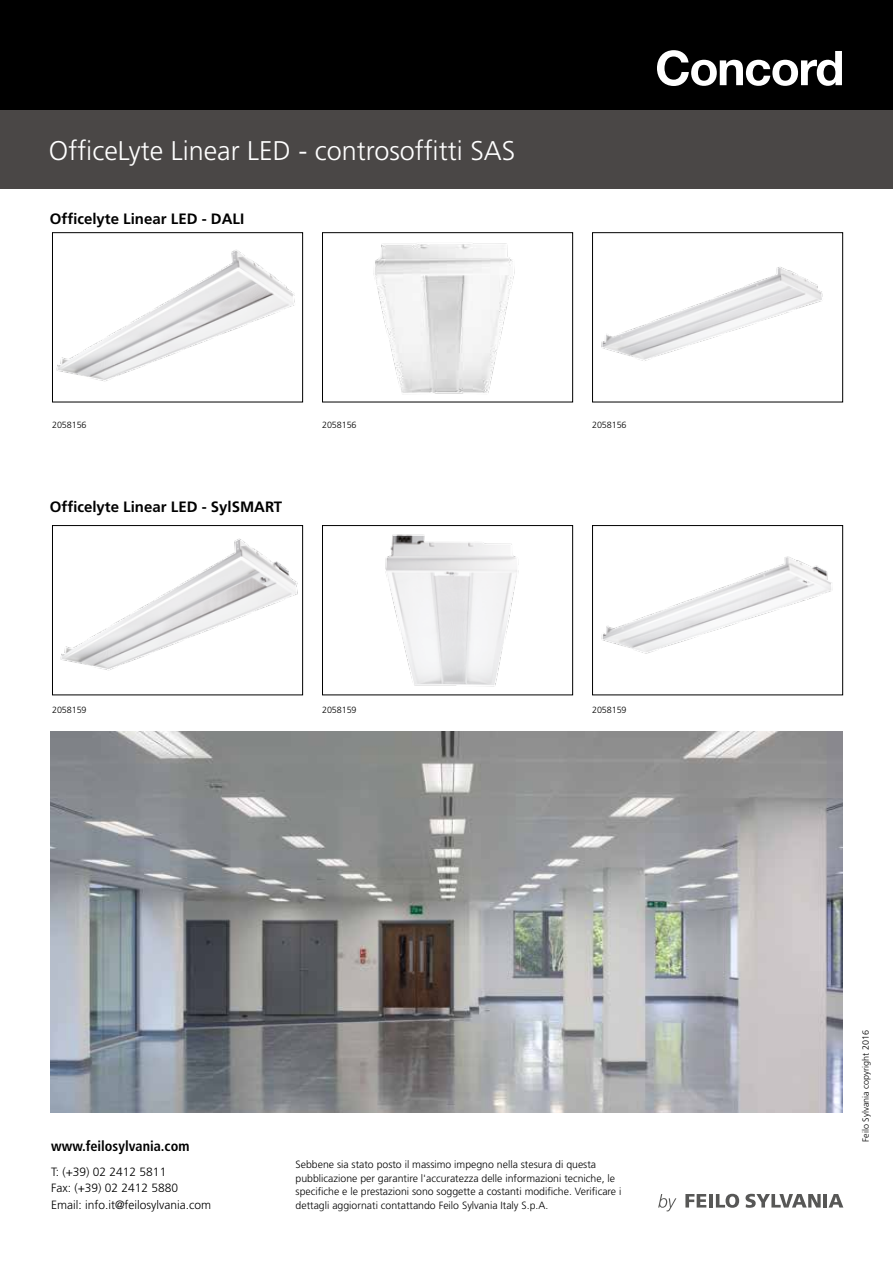
<style>
.page{position:relative;width:893px;height:1263px;background:#fff}
.page>*{position:absolute;margin:0;border:0;box-sizing:border-box;transform-origin:0 0}
.t1{font:300 27px "Frutiger";color:#fff}
.t2{font:700 15px "Frutiger";color:#000}
.t3{font:700 condensed 14.25px "Frutiger";color:#000}
.t4{font:300 12px/16.5px "Frutiger";color:#000}
.t5{font:300 10.5px/13.5px "Frutiger";color:#000}
.t6{font:300 9px "Frutiger";letter-spacing:-.01em;color:#000}
</style>
<div class="page">
<div style="left:0;top:0;width:893px;height:111px;background:#000"></div>
<div style="left:0;top:111px;width:893px;height:78px;background:#4a4746"></div>
<svg style="left:657px;top:50px;width:185px;height:36px"></svg>
<img style="left:60px;top:538px;width:238px;height:133px">
<div style="left:52px;top:525px;width:251px;height:170px;border:1px solid #000"></div>
<img style="left:385px;top:534px;width:134px;height:153px">
<div style="left:322px;top:525px;width:251px;height:170px;border:1px solid #000"></div>
<img style="left:373px;top:243px;width:142px;height:151px">
<div style="left:322px;top:232px;width:251px;height:170px;border:1px solid #000"></div>
<img style="left:601px;top:556px;width:232px;height:98px">
<div style="left:592px;top:525px;width:251px;height:170px;border:1px solid #000"></div>
<img style="left:56px;top:250px;width:239px;height:132px">
<div style="left:52px;top:232px;width:251px;height:170px;border:1px solid #000"></div>
<img style="left:601px;top:267px;width:222px;height:94px">
<div style="left:592px;top:232px;width:251px;height:170px;border:1px solid #000"></div>
<img style="left:51px;top:731px;width:791px;height:382px">
<svg style="left:745px;top:1194px;width:76px;height:14px"></svg>
<hr style="left:823px;top:1194px;width:4px;height:13px;background:#575756">
<svg style="left:829px;top:1194px;width:14px;height:13px"></svg>
<svg style="left:685px;top:1194px;width:21px;height:13px"></svg>
<hr style="left:709px;top:1194px;width:4px;height:13px;background:#575756">
<svg style="left:716px;top:1194px;width:23px;height:14px"></svg>
<svg style="left:658px;top:1194px;width:18px;height:17px"></svg>
<h1 class="t1" style="left:49px;top:135px;width:468px">OfficeLyte Linear LED - controsoffitti SAS</h1>
<h2 class="t2" style="left:50px;top:210px;width:196px">Officelyte Linear LED - DALI</h2>
<p class="t6" style="left:52px;top:420px;width:36px">2058156</p>
<p class="t6" style="left:322px;top:420px;width:36px">2058156</p>
<p class="t6" style="left:592px;top:420px;width:36px">2058156</p>
<h2 class="t2" style="left:50px;top:498px;width:234px">Officelyte Linear LED - SylSMART</h2>
<p class="t6" style="left:52px;top:704px;width:36px">2058159</p>
<p class="t6" style="left:322px;top:704px;width:36px">2058159</p>
<p class="t6" style="left:592px;top:704px;width:36px">2058159</p>
<h3 class="t3" style="left:51px;top:1137px;width:140px">www.feilosylvania.com</h3>
<p class="t4" style="left:51px;top:1163px;width:162px">T: (+39) 02 2412 5811<br>Fax: (+39) 02 2412 5880<br>Email: info.it@feilosylvania.com</p>
<p class="t5" style="left:296px;top:1158px;width:327px">Sebbene sia stato posto il massimo impegno nella stesura di questa pubblicazione per garantire l'accuratezza delle informazioni tecniche, le specifiche e le prestazioni sono soggette a costanti modifiche. Verificare i dettagli aggiornati contattando Feilo Sylvania Italy S.p.A.</p>
<p class="t6" style="left:861px;top:1142px;width:113px;rotate:-90deg">Feilo Sylvania copyright 2016</p>
</div>
